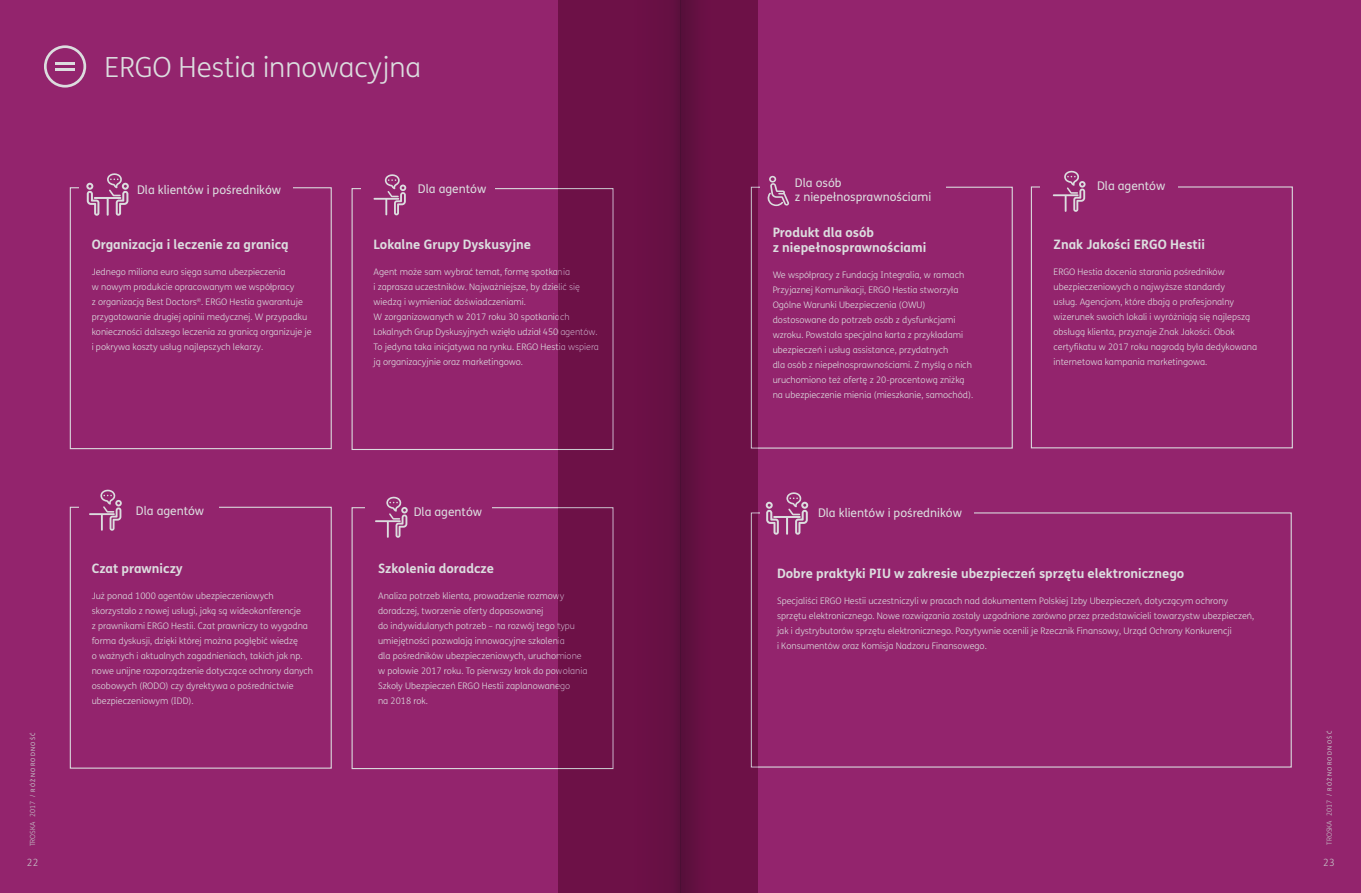
<style>
.page{position:relative;width:1361px;height:893px;background:#93246d}
.page>*{position:absolute;margin:0;border:0;box-sizing:border-box;transform-origin:0 0}
.t1{font:300 27.8px "FS Me";color:#dcdddf}
.t2{font:700 13px/15.6px "FS Me";color:#dcdddf}
.t3{font:12px "FS Me";color:#dcdddf}
.t4{font:300 10px "FS Me";color:#c7c8ca}
.t5{font:300 9px/15px "FS Me";color:#dcdddf}
.t6{font:6px "FS Me";letter-spacing:.22em;color:#c7c8ca}
.s1{font-weight:300;font-size:7px}
</style>
<div class="page">
<div style="left:70px;top:187px;width:262px;height:262px;border:1px solid #dcdddf"></div>
<div style="left:70px;top:507px;width:262px;height:262px;border:1px solid #dcdddf"></div>
<div style="left:79px;top:164px;width:214px;height:43px;background:#93246d"></div>
<div style="left:79px;top:488px;width:140px;height:43px;background:#93246d"></div>
<svg style="left:86px;top:173px;width:43px;height:43px"></svg>
<div style="left:1031px;top:186px;width:262px;height:262px;border:1px solid #dcdddf"></div>
<div style="left:1040px;top:164px;width:137px;height:42px;background:#93246d"></div>
<svg style="left:767px;top:176px;width:22px;height:30px"></svg>
<svg style="left:766px;top:492px;width:42px;height:43px"></svg>
<svg style="left:44px;top:45px;width:42px;height:43px"></svg>
<hr style="left:55px;top:62px;width:19px;height:3px;background:#dcdddf">
<hr style="left:55px;top:68px;width:20px;height:3px;background:#dcdddf">
<svg style="left:89px;top:489px;width:33px;height:42px"></svg>
<svg style="left:373px;top:174px;width:33px;height:41px"></svg>
<svg style="left:375px;top:496px;width:33px;height:42px"></svg>
<svg style="left:1053px;top:170px;width:32px;height:42px"></svg>
<div style="left:558px;top:0;width:122px;height:893px;background:#6d1147"></div>
<div style="left:731px;top:0;width:26px;height:893px;background:#6d1147"></div>
<div style="left:680px;top:0;width:51px;height:893px;background:linear-gradient(to right,#5b0f3c,#73114a)"></div>
<div style="left:660px;top:0;width:20px;height:893px;background:#651043"></div>
<p class="t1" style="left:105px;top:48px;width:318px">ERGO Hestia innowacyjna</p>
<p class="t3" style="left:137px;top:182px;width:146px">Dla klientów i pośredników</p>
<p class="t2" style="left:92px;top:236px;width:198px">Organizacja i leczenie za granicą</p>
<p class="t5" style="left:92px;top:264px;width:221px">Jednego miliona euro sięga suma ubezpieczenia<br>w nowym produkcie opracowanym we współpracy<br>z organizacją Best Doctors<sup>®</sup>. ERGO Hestia gwarantuje przygotowanie drugiej opinii medycznej. W przypadku konieczności dalszego leczenia za granicą organizuje je i pokrywa koszty usług najlepszych lekarzy.</p>
<p class="t3" style="left:136px;top:502px;width:70px">Dla agentów</p>
<p class="t2" style="left:92px;top:560px;width:93px">Czat prawniczy</p>
<p class="t5" style="left:92px;top:588px;width:223px">Już ponad 1000 agentów ubezpieczeniowych skorzystało z nowej usługi, jaką są wideokonferencje<br>z prawnikami ERGO Hestii. Czat prawniczy to wygodna forma dyskusji, dzięki której można pogłębić wiedzę<br>o ważnych i aktualnych zagadnieniach, takich jak np. nowe unijne rozporządzenie dotyczące ochrony danych osobowych (RODO) czy dyrektywa o pośrednictwie ubezpieczeniowym (IDD).</p>
<p class="t3" style="left:795px;top:174px;width:48px">Dla osób</p>
<p class="t3" style="left:795px;top:189px;width:138px">z niepełnosprawnościami</p>
<p class="t3" style="left:418px;top:181px;width:70px">Dla agentów</p>
<p class="t3" style="left:1097px;top:178px;width:70px">Dla agentów</p>
<p class="t2" style="left:373px;top:236px;width:159px">Lokalne Grupy Dyskusyjne</p>
<p class="t5" style="left:373px;top:264px;width:227px">Agent może sam wybrać temat, formę spotkania<br>i zaprasza uczestników. Najważniejsze, by dzielić się wiedzą i wymieniać doświadczeniami.<br>W zorganizowanych w 2017 roku 30 spotkaniach Lokalnych Grup Dyskusyjnych wzięło udział 450 agentów.<br>To jedyna taka inicjatywa na rynku. ERGO Hestia wspiera ją organizacyjnie oraz marketingowo.</p>
<p class="t3" style="left:414px;top:504px;width:70px">Dla agentów</p>
<p class="t2" style="left:378px;top:560px;width:118px">Szkolenia doradcze</p>
<p class="t5" style="left:378px;top:588px;width:211px">Analiza potrzeb klienta, prowadzenie rozmowy doradczej, tworzenie oferty dopasowanej<br>do indywidulanych potrzeb – na rozwój tego typu umiejętności pozwalają innowacyjne szkolenia<br>dla pośredników ubezpieczeniowych, uruchomione w połowie 2017 roku. To pierwszy krok do powołania Szkoły Ubezpieczeń ERGO Hestii zaplanowanego<br>na 2018 rok.</p>
<p class="t2" style="left:772px;top:223px;width:155px">Produkt dla osób<br>z niepełnosprawnościami</p>
<p class="t5" style="left:772px;top:267px;width:202px">We współpracy z Fundacją Integralia, w ramach Przyjaznej Komunikacji, ERGO Hestia stworzyła Ogólne Warunki Ubezpieczenia (OWU) dostosowane do potrzeb osób z dysfunkcjami wzroku. Powstała specjalna karta z przykładami ubezpieczeń i usług assistance, przydatnych<br>dla osób z niepełnosprawnościami. Z myślą o nich uruchomiono też ofertę z 20-procentową zniżką na ubezpieczenie mienia (mieszkanie, samochód).</p>
<p class="t3" style="left:818px;top:505px;width:146px">Dla klientów i pośredników</p>
<p class="t2" style="left:1053px;top:236px;width:153px">Znak Jakości ERGO Hestii</p>
<p class="t5" style="left:1053px;top:264px;width:205px">ERGO Hestia docenia starania pośredników ubezpieczeniowych o najwyższe standardy<br>usług. Agencjom, które dbają o profesjonalny wizerunek swoich lokali i wyróżniają się najlepszą obsługą klienta, przyznaje Znak Jakości. Obok certyfikatu w 2017 roku nagrodą była dedykowana internetowa kampania marketingowa.</p>
<p class="t2" style="left:777px;top:565px;width:409px">Dobre praktyki PIU w zakresie ubezpieczeń sprzętu elektronicznego</p>
<p class="t5" style="left:777px;top:593px;width:479px">Specjaliści ERGO Hestii uczestniczyli w pracach nad dokumentem Polskiej Izby Ubezpieczeń, dotyczącym ochrony sprzętu elektronicznego. Nowe rozwiązania zostały uzgodnione zarówno przez przedstawicieli towarzystw ubezpieczeń, jak i dystrybutorów sprzętu elektronicznego. Pozytywnie ocenili je Rzecznik Finansowy, Urząd Ochrony Konkurencji<br>i Konsumentów oraz Komisja Nadzoru Finansowego.</p>
<p class="t6" style="left:29px;top:846px;width:116px;rotate:-90deg"><span class="s1">TROSKA 2017 /</span> RÓŻNORODNOŚĆ</p>
<p class="t6" style="left:1325px;top:845px;width:116px;rotate:-90deg"><span class="s1">TROSKA 2017 /</span> RÓŻNORODNOŚĆ</p>
<p class="t4" style="left:27px;top:856px;width:13px">22</p>
<p class="t4" style="left:1323px;top:856px;width:13px">23</p>
</div>
